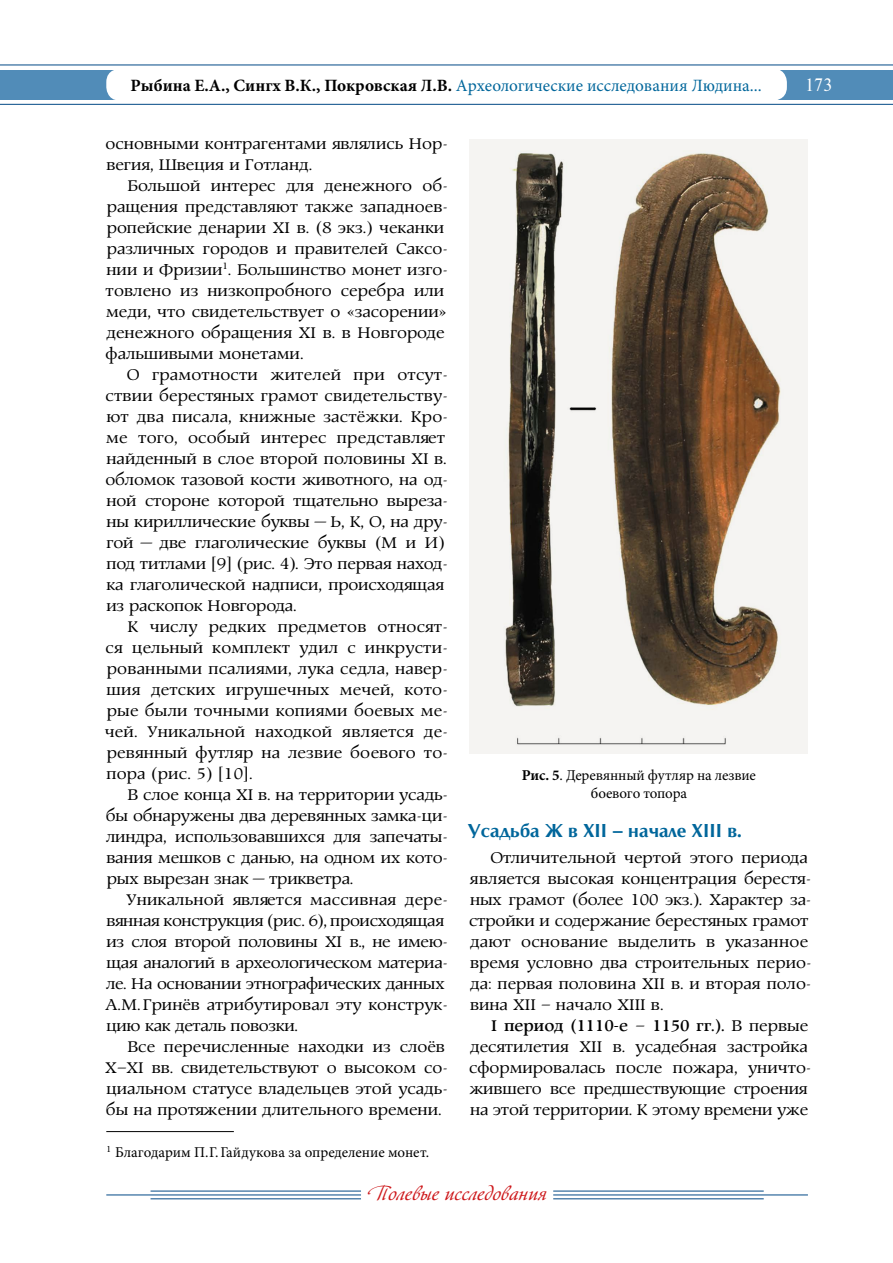
<style>
.page{position:relative;width:893px;height:1263px;background:#fff}
.page>*{position:absolute;margin:0;border:0;box-sizing:border-box;transform-origin:0 0}
.t1{font:19.5px "Cometa C";color:#cd171a}
.t2{font:700 18px "Opium New C";color:#00669b}
.t3{font:18px "Newton C";color:#fff}
.t4{font:17.25px/21px "Prospect C";color:#000}
.t5{font:17.25px/21px "Prospect C";letter-spacing:-.02em;color:#000}
.t6{font:17.25px "Minion Pro";color:#00669b}
.t7{font:15px/18px "Minion Pro";letter-spacing:-.01em;color:#000;text-align:center}
.s1{font-weight:700;color:#000}
.s2{font-weight:700}
</style>
<div class="page">
<div style="left:0;top:70px;width:893px;height:30px;background:#518cb8"></div>
<div style="left:106px;top:69px;width:681px;height:32px;background:#fff;border-radius:14px"></div>
<hr style="left:0;top:65px;width:893px;height:1px;background:#024986">
<hr style="left:0;top:104px;width:893px;height:1px;background:#024986">
<hr style="left:553px;top:1194px;width:255px;height:1px;background:#024986">
<hr style="left:106px;top:1194px;width:255px;height:1px;background:#024986">
<hr style="left:151px;top:1191px;width:210px;height:1px;background:#024986">
<hr style="left:553px;top:1191px;width:211px;height:1px;background:#024986">
<hr style="left:151px;top:1198px;width:210px;height:1px;background:#024986">
<hr style="left:553px;top:1198px;width:211px;height:1px;background:#024986">
<hr style="left:106px;top:1131px;width:128px;height:1px;background:#000">
<img style="left:470px;top:139px;width:338px;height:614px">
<p class="t6" style="left:131px;top:74px;width:633px"><span class="s1">Рыбина Е.А., Сингх В.К., Покровская Л.В.</span> Археологические исследования Людина...</p>
<p class="t3" style="left:805px;top:75px;width:28px">173</p>
<p class="t4" style="left:105px;top:133px;width:344px">основными контрагентами являлись Нор&shy;вегия, Швеция и Готланд.</p>
<p class="t4" style="left:106px;top:175px;width:344px;text-indent:22px">Большой интерес для денежного об&shy;ращения представляют также западноев&shy;ропейские денарии XI в. (8 экз.) чеканки различных городов и правителей Саксо&shy;нии и Фризии<sup>1</sup>. Большинство монет изго&shy;товлено из низкопробного серебра или меди, что свидетельствует о «засорении» денежного обращения XI в. в Новгороде фальшивыми монетами.</p>
<p class="t4" style="left:105px;top:364px;width:344px;text-indent:21px">О грамотности жителей при отсут&shy;ствии берестяных грамот свидетельству&shy;ют два писала, книжные застёжки. Кро&shy;ме того, особый интерес представляет найденный в слое второй половины XI в. обломок тазовой кости животного, на од&shy;ной стороне которой тщательно выреза&shy;ны кириллические буквы — Ь, К, О, на дру&shy;гой — две глаголические буквы (М и И) под титлами [9] (рис. 4). Это первая наход&shy;ка глаголической надписи, происходящая из раскопок Новгорода.</p>
<p class="t4" style="left:105px;top:616px;width:345px;text-align:justify;text-indent:23px">К числу редких предметов относят&shy;ся цельный комплект удил с инкрусти&shy;рованными псалиями, лука седла, навер&shy;шия детских игрушечных мечей, кото&shy;рые были точными копиями боевых ме&shy;чей. Уникальной находкой является де&shy;ревянный футляр на лезвие боевого то&shy;пора (рис. 5) [10].</p>
<p class="t4" style="left:106px;top:784px;width:344px;text-align:justify;text-indent:22px">В слое конца XI в. на территории усадь&shy;бы обнаружены два деревянных замка-ци&shy;линдра, использовавшихся для запечаты&shy;вания мешков с данью, на одном их кото&shy;рых вырезан знак — трикветра.</p>
<p class="t5" style="left:105px;top:889px;width:344px;text-indent:21px">Уникальной является массивная дере&shy;вянная конструкция (рис. 6), происходящая из слоя второй половины XI в., не имею&shy;щая аналогий в археологическом материа&shy;ле. На основании этнографических данных А.М.Гринёв атрибутировал эту конструк&shy;цию как деталь повозки.</p>
<p class="t4" style="left:105px;top:1036px;width:344px;text-indent:22px">Все перечисленные находки из слоёв X–XI вв. свидетельствуют о высоком со&shy;циальном статусе владельцев этой усадь&shy;бы на протяжении длительного времени.</p>
<p class="t7" style="left:106px;top:1143px;width:324px"><sup>1</sup> Благодарим П.Г.Гайдукова за определение монет.</p>
<p class="t7" style="left:522px;top:766px;width:236px"><span class="s2">Рис. 5</span>. Деревянный футляр на лезвие боевого топора</p>
<p class="t2" style="left:468px;top:820px;width:276px">Усадьба Ж в XII – начале XIII в.</p>
<p class="t4" style="left:469px;top:847px;width:344px;text-indent:21px">Отличительной чертой этого периода является высокая концентрация берестя&shy;ных грамот (более 100 экз.). Характер за&shy;стройки и содержание берестяных грамот дают основание выделить в указанное время условно два строительных перио&shy;да: первая половина XII в. и вторая поло&shy;вина XII – начало XIII в.</p>
<p class="t4" style="left:469px;top:1015px;width:344px;text-indent:22px"><span class="s2">I период (1110-е – 1150 гг.).</span> В первые десятилетия XII в. усадебная застройка сформировалась после пожара, уничто&shy;жившего все предшествующие строения на этой территории. К этому времени уже</p>
<p class="t1" style="left:368px;top:1181px;width:180px">Полевые исследования</p>
</div>
